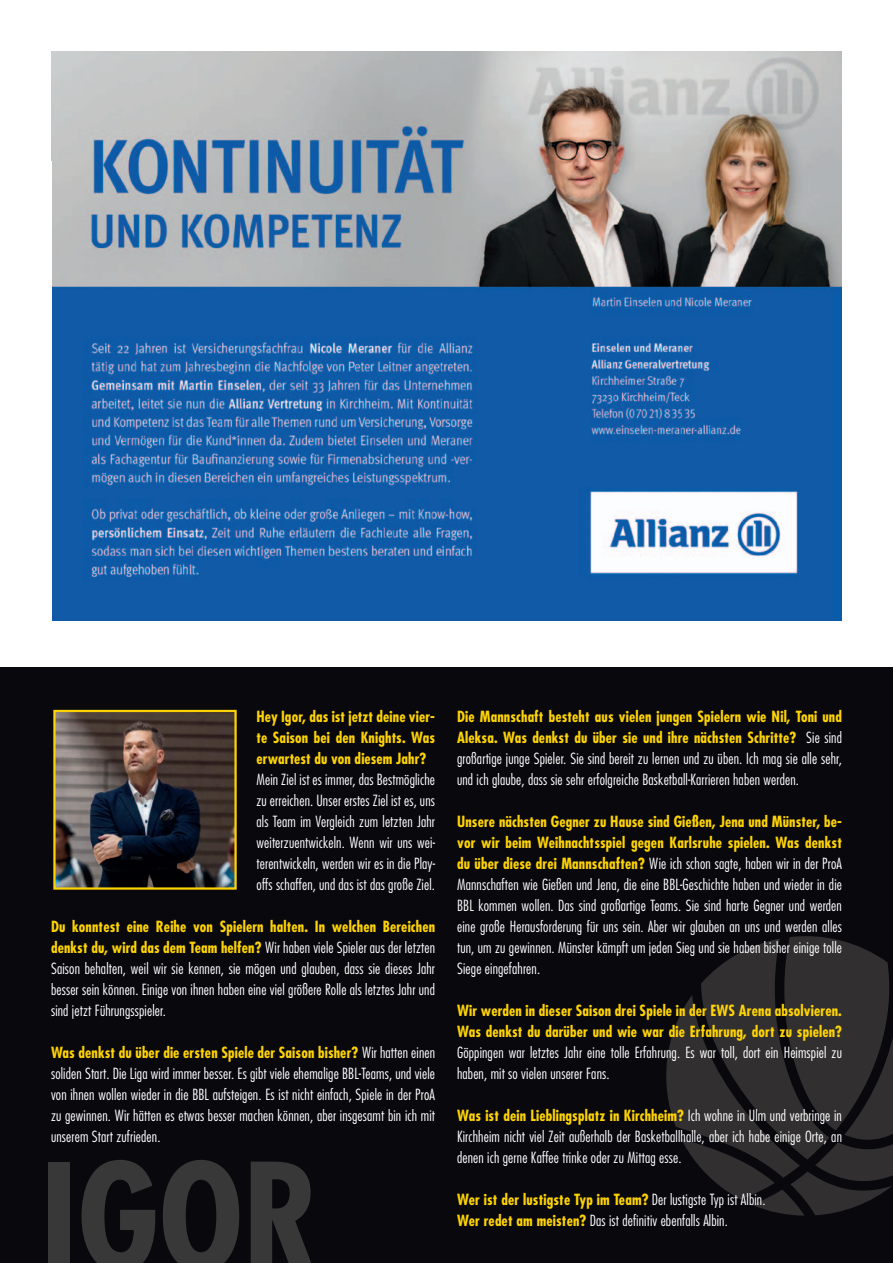
<style>
.page{position:relative;width:893px;height:1263px;background:#fff}
.page>*{position:absolute;margin:0;border:0;box-sizing:border-box;transform-origin:0 0}
.t1{font:700 condensed 144.3px "Futura";color:#383839}
.t2{font:300 condensed 15px/21px "Futura";letter-spacing:.01em;color:#fff;text-align:justify}
.t3{font:700 condensed 15px/21px "Futura";letter-spacing:.01em;color:#fed304;text-align:justify}
.s1{font-weight:700;color:#fed304}
</style>
<div class="page">
<div style="left:0;top:666px;width:893px;height:597px;background:#08080d"></div>
<svg style="left:666px;top:936px;width:227px;height:279px"></svg>
<img style="left:51px;top:51px;width:791px;height:570px">
<img style="left:56px;top:713px;width:178px;height:174px">
<div style="left:53px;top:710px;width:184px;height:180px;border:2px solid #fed304"></div>
<p class="t3" style="left:257px;top:705px;width:180px">Hey Igor, das ist jetzt deine vier&shy;te Saison bei den Knights. Was erwartest du von diesem Jahr?</p>
<p class="t2" style="left:257px;top:768px;width:180px">Mein Ziel ist es immer, das Bestmögliche zu erreichen. Unser erstes Ziel ist es, uns als Team im Vergleich zum letzten Jahr weiterzuentwickeln. Wenn wir uns wei&shy;terentwickeln, werden wir es in die Play&shy;offs schaffen, und das ist das große Ziel.</p>
<p class="t2" style="left:51px;top:915px;width:386px"><span class="s1">Du konntest eine Reihe von Spielern halten. In welchen Bereichen denkst du, wird das dem Team helfen?</span> Wir haben viele Spieler aus der letzten Saison behalten, weil wir sie kennen, sie mögen und glauben, dass sie dieses Jahr besser sein können. Einige von ihnen haben eine viel größere Rolle als letztes Jahr und sind jetzt Führungsspieler.</p>
<p class="t2" style="left:51px;top:1041px;width:386px"><span class="s1">Was denkst du über die ersten Spiele der Saison bisher?</span> Wir hatten einen soliden Start. Die Liga wird immer besser. Es gibt viele ehemalige BBL-Teams, und viele von ihnen wollen wieder in die BBL aufsteigen. Es ist nicht einfach, Spiele in der ProA zu gewinnen. Wir hätten es etwas besser machen können, aber insgesamt bin ich mit unserem Start zufrieden.</p>
<h1 class="t1" style="left:41px;top:1124px;width:280px">IGO R</h1>
<p class="t2" style="left:457px;top:705px;width:386px"><span class="s1">Die Mannschaft besteht aus vielen jungen Spielern wie Nil, Toni und Aleksa. Was denkst du über sie und ihre nächsten Schritte?</span> Sie sind großartige junge Spieler. Sie sind bereit zu lernen und zu üben. Ich mag sie alle sehr, und ich glaube, dass sie sehr erfolgreiche Basketball-Karrieren haben werden.</p>
<p class="t2" style="left:457px;top:810px;width:386px"><span class="s1">Unsere nächsten Gegner zu Hause sind Gießen, Jena und Münster, be&shy;vor wir beim Weihnachtsspiel gegen Karlsruhe spielen. Was denkst du über diese drei Mannschaften?</span> Wie ich schon sagte, haben wir in der ProA Mannschaften wie Gießen und Jena, die eine BBL-Geschichte haben und wieder in die BBL kommen wollen. Das sind großartige Teams. Sie sind harte Gegner und werden eine große Herausforderung für uns sein. Aber wir glauben an uns und werden alles tun, um zu gewinnen. Münster kämpft um jeden Sieg und sie haben bisher einige tolle Siege eingefahren.</p>
<p class="t3" style="left:457px;top:999px;width:386px">Wir werden in dieser Saison drei Spiele in der EWS Arena absolvieren.<br>Was denkst du darüber und wie war die Erfahrung, dort zu spielen?</p>
<p class="t2" style="left:457px;top:1041px;width:386px">Göppingen war letztes Jahr eine tolle Erfahrung. Es war toll, dort ein Heimspiel zu haben, mit so vielen unserer Fans.</p>
<p class="t2" style="left:457px;top:1104px;width:386px"><span class="s1">Was ist dein Lieblingsplatz in Kirchheim?</span> Ich wohne in Ulm und verbringe in Kirchheim nicht viel Zeit außerhalb der Basketballhalle, aber ich habe einige Orte, an denen ich gerne Kaffee trinke oder zu Mittag esse.</p>
<p class="t2" style="left:457px;top:1188px;width:310px"><span class="s1">Wer ist der lustigste Typ im Team?</span> Der lustigste Typ ist Albin.<br><span class="s1">Wer redet am meisten?</span> Das ist definitiv ebenfalls Albin.</p>
</div>
